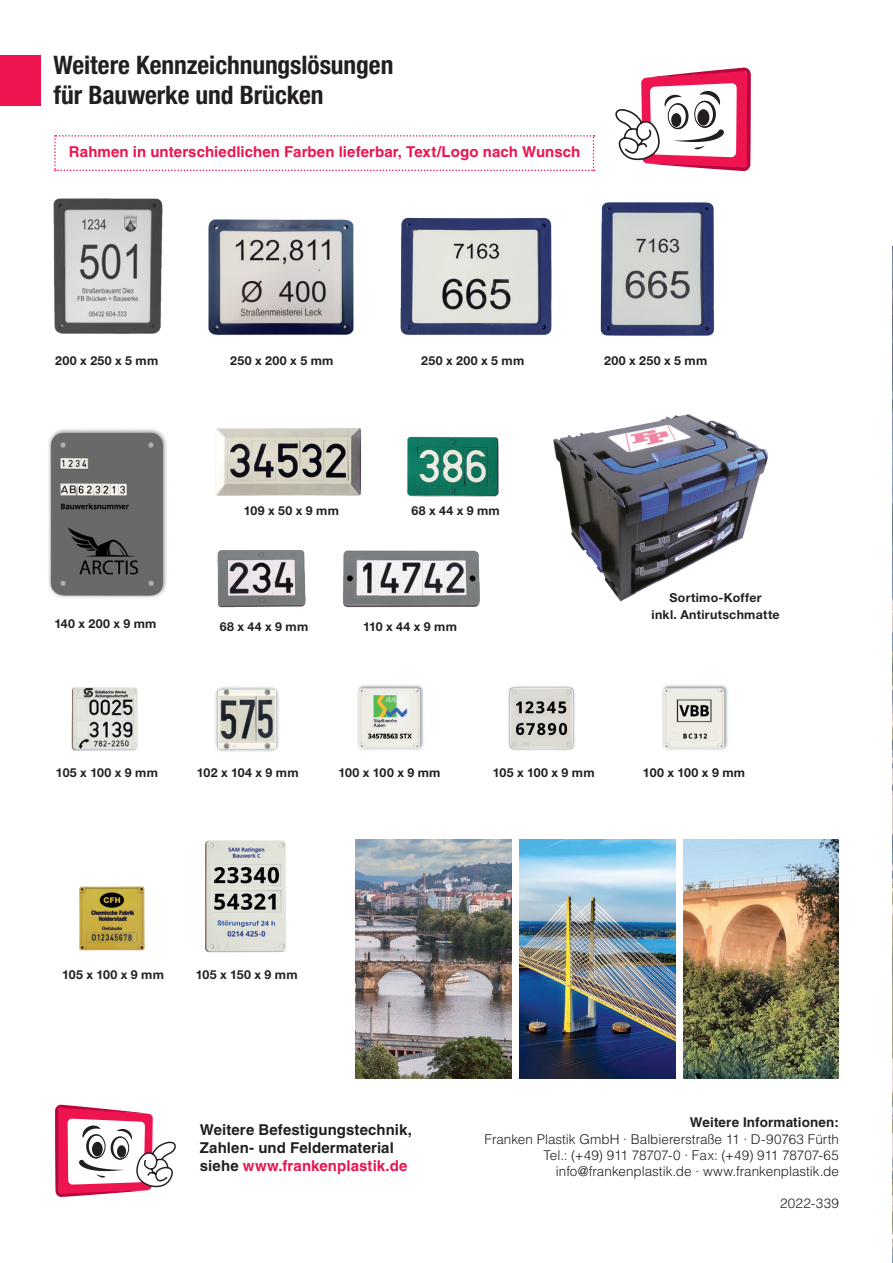
<style>
.page{position:relative;width:893px;height:1263px;background:#fff}
.page>*{position:absolute;margin:0;border:0;box-sizing:border-box;transform-origin:0 0}
.t1{font:700 condensed 25.5px/30px "Helvetica Neue LT Std";letter-spacing:-.005em;color:#231f20}
.t2{font:700 15px/18px "Helvetica LT Std";letter-spacing:.005em;color:#231f20}
.t3{font:700 15px "Helvetica LT Std";letter-spacing:.005em;color:#ed1450}
.t4{font:300 13.5px/16.2px "Helvetica LT Std";color:#231f20;text-align:right}
.t5{font:700 13.5px "Helvetica LT Std";letter-spacing:.01em;color:#231f20}
.t6{font:700 12.3px/17px "Helvetica Neue LT Std";letter-spacing:.02em;color:#231f20;text-align:center}
.s1{color:#ed1450}
</style>
<div class="page">
<img style="left:892px;top:246px;width:1px;height:1017px">
<div style="left:0;top:55px;width:40px;height:51px;background:#ed1450"></div>
<img style="left:683px;top:839px;width:156px;height:239px">
<svg style="left:55px;top:1105px;width:121px;height:92px"></svg>
<img style="left:519px;top:839px;width:156px;height:239px">
<img style="left:356px;top:839px;width:155px;height:239px">
<img style="left:53px;top:198px;width:110px;height:136px">
<img style="left:600px;top:202px;width:115px;height:134px">
<img style="left:400px;top:217px;width:152px;height:118px">
<img style="left:208px;top:219px;width:146px;height:116px">
<svg style="left:54px;top:135px;width:540px;height:36px"></svg>
<img style="left:215px;top:686px;width:64px;height:66px">
<img style="left:508px;top:686px;width:67px;height:65px">
<img style="left:342px;top:550px;width:138px;height:58px">
<img style="left:217px;top:550px;width:89px;height:58px">
<img style="left:215px;top:428px;width:147px;height:68px">
<img style="left:553px;top:414px;width:215px;height:188px">
<img style="left:406px;top:436px;width:93px;height:61px">
<img style="left:79px;top:886px;width:66px;height:65px">
<img style="left:357px;top:685px;width:67px;height:65px">
<img style="left:48px;top:429px;width:119px;height:169px">
<img style="left:71px;top:687px;width:67px;height:64px">
<img style="left:205px;top:840px;width:81px;height:113px">
<svg style="left:615px;top:68px;width:136px;height:103px"></svg>
<img style="left:662px;top:685px;width:66px;height:65px">
<h1 class="t1" style="left:54px;top:50px;width:341px">Weitere Kennzeichnungslösungen für Bauwerke und Brücken</h1>
<p class="t3" style="left:69px;top:142px;width:513px">Rahmen in unterschiedlichen Farben lieferbar, Text/Logo nach Wunsch</p>
<p class="t6" style="left:55px;top:351px;width:105px">200 x 250 x 5 mm</p>
<p class="t6" style="left:230px;top:351px;width:105px">250 x 200 x 5 mm</p>
<p class="t6" style="left:421px;top:351px;width:105px">250 x 200 x 5 mm</p>
<p class="t6" style="left:604px;top:351px;width:105px">200 x 250 x 5 mm</p>
<p class="t6" style="left:54px;top:615px;width:104px">140 x 200 x 9 mm</p>
<p class="t6" style="left:244px;top:502px;width:97px">109 x 50 x 9 mm</p>
<p class="t6" style="left:411px;top:502px;width:90px">68 x 44 x 9 mm</p>
<p class="t6" style="left:220px;top:617px;width:90px">68 x 44 x 9 mm</p>
<p class="t6" style="left:363px;top:617px;width:95px">110 x 44 x 9 mm</p>
<p class="t6" style="left:652px;top:589px;width:130px">Sortimo-Koffer<br>inkl. Antirutschmatte</p>
<p class="t6" style="left:56px;top:764px;width:103px">105 x 100 x 9 mm</p>
<p class="t6" style="left:197px;top:764px;width:103px">102 x 104 x 9 mm</p>
<p class="t6" style="left:338px;top:764px;width:104px">100 x 100 x 9 mm</p>
<p class="t6" style="left:493px;top:764px;width:103px">105 x 100 x 9 mm</p>
<p class="t6" style="left:643px;top:764px;width:104px">100 x 100 x 9 mm</p>
<p class="t6" style="left:62px;top:965px;width:103px">105 x 100 x 9 mm</p>
<p class="t6" style="left:196px;top:965px;width:103px">105 x 150 x 9 mm</p>
<p class="t2" style="left:200px;top:1120px;width:214px">Weitere Befestigungstechnik,<br>Zahlen- und Feldermaterial siehe <span class="s1">www.frankenplastik.de</span></p>
<p class="t5" style="left:690px;top:1114px;width:151px">Weitere Informationen:</p>
<p class="t4" style="left:485px;top:1130px;width:356px">Franken Plastik GmbH · Balbiererstraße 11 · D-90763 Fürth<br>Tel.: (+49) 911 78707-0 · Fax: (+49) 911 78707-65 info@frankenplastik.de · www.frankenplastik.de</p>
<p class="t4" style="left:780px;top:1195px;width:60px">2022-339</p>
</div>
